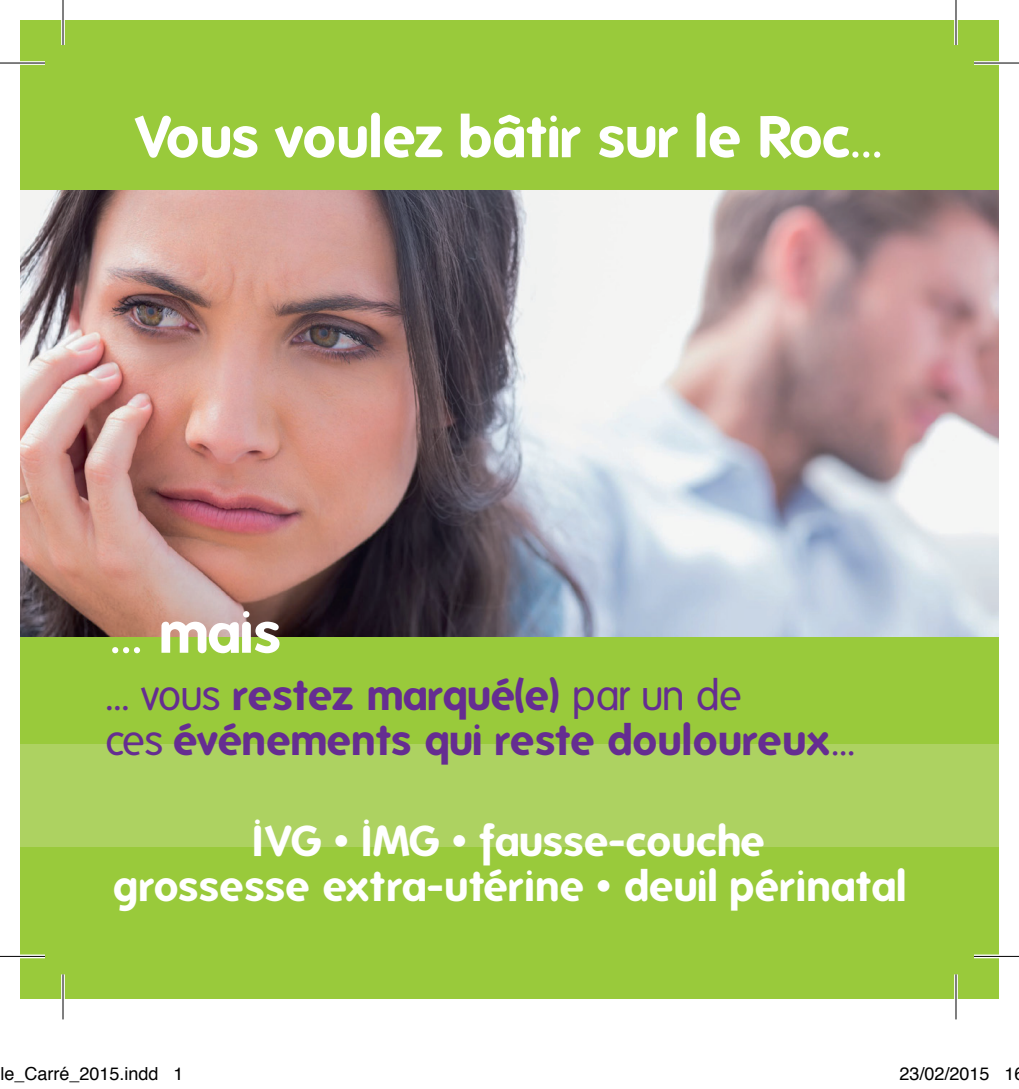
<style>
.page{position:relative;width:1019px;height:1089px;background:#fff}
.page>*{position:absolute;margin:0;border:0;box-sizing:border-box;transform-origin:0 0}
.t1{font:700 57px "Folks";color:#fff}
.t2{font:700 42px/45px "Folks";letter-spacing:.01em;color:#652d91}
.t3{font:700 42px/45px "Folks";letter-spacing:.01em;color:#fff;text-align:center}
.t4{font:18px "Helvetica";color:#000}
.s1{font-weight:400}
</style>
<div class="page">
<div style="left:20px;top:20px;width:978px;height:978px;background:#99ca3b"></div>
<div style="left:20px;top:744px;width:978px;height:102px;background:#add261"></div>
<img style="left:20px;top:191px;width:978px;height:445px">
<svg style="left:20px;top:61px;width:25px;height:4px"></svg>
<svg style="left:974px;top:61px;width:25px;height:4px"></svg>
<svg style="left:0;top:954px;width:45px;height:4px"></svg>
<svg style="left:974px;top:954px;width:45px;height:4px"></svg>
<svg style="left:61px;top:20px;width:4px;height:25px"></svg>
<svg style="left:61px;top:974px;width:4px;height:25px"></svg>
<svg style="left:954px;top:0;width:4px;height:45px"></svg>
<svg style="left:954px;top:974px;width:4px;height:45px"></svg>
<hr style="left:0;top:62px;width:45px;height:2px;background:#000">
<hr style="left:974px;top:62px;width:45px;height:2px;background:#000">
<hr style="left:0;top:955px;width:45px;height:1px;background:#000">
<hr style="left:974px;top:955px;width:45px;height:1px;background:#000">
<hr style="left:62px;top:0;width:2px;height:45px;background:#000">
<hr style="left:62px;top:974px;width:2px;height:45px;background:#000">
<hr style="left:955px;top:0;width:1px;height:45px;background:#000">
<hr style="left:955px;top:974px;width:1px;height:45px;background:#000">
<h1 class="t1" style="left:136px;top:103px;width:748px">Vous voulez bâtir sur le Roc<span class="s1">…</span></h1>
<h1 class="t1" style="left:110px;top:599px;width:173px"><span class="s1">…</span> mais</h1>
<p class="t2" style="left:106px;top:672px;width:751px"><span class="s1">… vous</span> restez marqué(e) <span class="s1">par un de<br>ces</span> événements qui reste douloureux<span class="s1">...</span></p>
<p class="t3" style="left:113px;top:819px;width:794px">IVG • IMG • fausse-couche<br>grossesse extra-utérine • deuil périnatal</p>
<p class="t4" style="left:1px;top:1059px;width:185px">le_Carré_2015.indd 1</p>
<p class="t4" style="left:899px;top:1059px;width:117px">23/02/2015 1</p>
</div>
